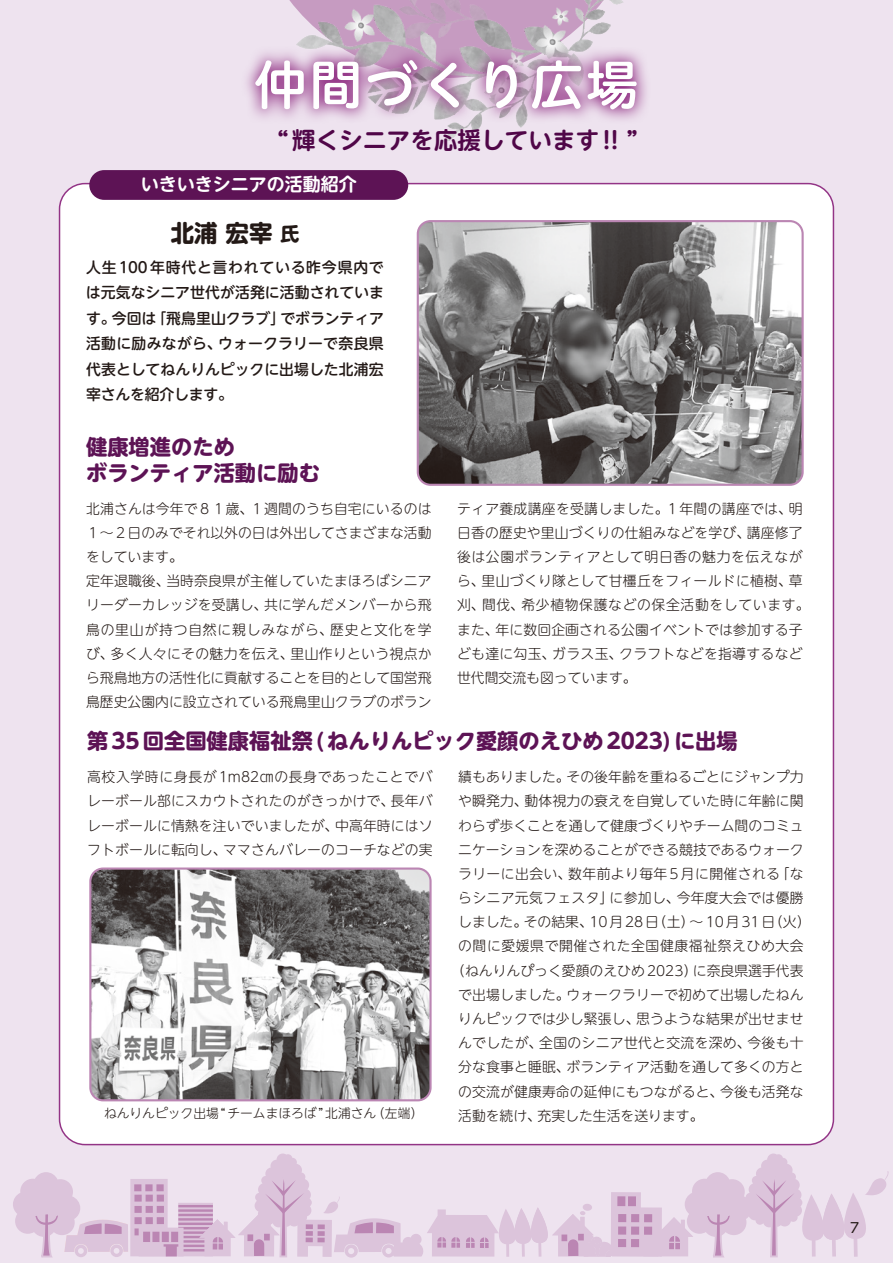
<style>
.page{position:relative;width:893px;height:1263px;background:#eee3ef}
.page>*{position:absolute;margin:0;border:0;box-sizing:border-box;transform-origin:0 0}
.t1{font:53.1px "Hiragino UD Sans R Std W6";letter-spacing:.04em;color:#fff}
.t2{font:700 23.55px "UD Shin M Go Pr 6";color:#231916}
.t3{font:700 23.4px "UD Shin M Go Pr 6 De";letter-spacing:.01em;color:#500648}
.t4{font:700 21.3px/26.5px "UD Shin M Go Pr 6";color:#5d1355}
.t5{font:700 18px "UD Shin M Go Pr 6 De";color:#fff}
.t6{font:500 14.85px/25.5px "UD Shin M Go Pr 6";color:#231916;text-align:justify}
.t7{font:300 13.8px/24.2px "UD Shin M Go Pr 6";letter-spacing:.01em;color:#231916}
.t8{font:300 13.8px "UD Shin M Go Pr 6";letter-spacing:.03em;color:#231916}
.t9{font:300 13.8px "UD Shin M Go Pr 6";letter-spacing:.045em;color:#231916}
.t10{font:13.8px "UD Shin Go Pr 6";color:#231916}
.t11{font:300 12.75px "UD Shin M Go Pr 6";color:#231916}
.s1{font-size:18.75px}
</style>
<div class="page">
<div style="left:60px;top:184px;width:773px;height:960px;background:#fff;border-radius:26px"></div>
<img style="left:296px;top:0;width:327px;height:140px">
<div style="left:611px;top:1192px;width:30px;height:64px;background:#dcc4db"></div>
<div style="left:612px;top:1207px;width:50px;height:50px;background:#dcc4db"></div>
<div style="left:617px;top:1196px;width:8px;height:10px;background:#bb86b3"></div>
<div style="left:628px;top:1196px;width:8px;height:10px;background:#bb86b3"></div>
<div style="left:618px;top:1214px;width:8px;height:8px;background:#bb86b3"></div>
<div style="left:631px;top:1214px;width:8px;height:8px;background:#bb86b3"></div>
<div style="left:644px;top:1214px;width:8px;height:8px;background:#bb86b3"></div>
<div style="left:618px;top:1226px;width:8px;height:8px;background:#bb86b3"></div>
<div style="left:631px;top:1226px;width:8px;height:9px;background:#bb86b3"></div>
<div style="left:644px;top:1226px;width:8px;height:9px;background:#bb86b3"></div>
<div style="left:618px;top:1239px;width:8px;height:8px;background:#bb86b3"></div>
<div style="left:631px;top:1239px;width:8px;height:8px;background:#bb86b3"></div>
<svg style="left:178px;top:1203px;width:21px;height:53px"></svg>
<hr style="left:178px;top:1205px;width:35px;height:2px;background:#bb86b3">
<hr style="left:178px;top:1209px;width:35px;height:3px;background:#bb86b3">
<hr style="left:178px;top:1214px;width:35px;height:2px;background:#bb86b3">
<hr style="left:178px;top:1218px;width:35px;height:2px;background:#bb86b3">
<hr style="left:178px;top:1222px;width:35px;height:3px;background:#bb86b3">
<hr style="left:178px;top:1227px;width:35px;height:2px;background:#bb86b3">
<hr style="left:178px;top:1231px;width:35px;height:3px;background:#bb86b3">
<hr style="left:178px;top:1236px;width:35px;height:2px;background:#bb86b3">
<hr style="left:178px;top:1240px;width:35px;height:3px;background:#bb86b3">
<hr style="left:178px;top:1245px;width:35px;height:2px;background:#bb86b3">
<hr style="left:178px;top:1249px;width:35px;height:2px;background:#bb86b3">
<div style="left:130px;top:1179px;width:38px;height:77px;background:#dcc4db"></div>
<div style="left:146px;top:1195px;width:7px;height:6px;background:#bb86b3"></div>
<div style="left:146px;top:1206px;width:7px;height:7px;background:#bb86b3"></div>
<div style="left:146px;top:1217px;width:7px;height:7px;background:#bb86b3"></div>
<div style="left:134px;top:1195px;width:8px;height:6px;background:#bb86b3"></div>
<div style="left:134px;top:1206px;width:8px;height:7px;background:#bb86b3"></div>
<div style="left:134px;top:1217px;width:8px;height:7px;background:#bb86b3"></div>
<svg style="left:135px;top:1228px;width:4px;height:7px"></svg>
<div style="left:157px;top:1217px;width:7px;height:7px;background:#bb86b3"></div>
<div style="left:157px;top:1206px;width:7px;height:7px;background:#bb86b3"></div>
<div style="left:157px;top:1194px;width:7px;height:7px;background:#bb86b3"></div>
<div style="left:145px;top:1184px;width:8px;height:7px;background:#bb86b3"></div>
<div style="left:134px;top:1184px;width:7px;height:7px;background:#bb86b3"></div>
<div style="left:156px;top:1184px;width:8px;height:7px;background:#bb86b3"></div>
<div style="left:139px;top:1227px;width:45px;height:29px;background:#dcc4db"></div>
<div style="left:166px;top:1246px;width:11px;height:10px;background:#bb86b3"></div>
<svg style="left:164px;top:1244px;width:14px;height:2px"></svg>
<div style="left:143px;top:1232px;width:7px;height:10px;background:#bb86b3"></div>
<div style="left:152px;top:1232px;width:7px;height:10px;background:#bb86b3"></div>
<div style="left:162px;top:1232px;width:7px;height:10px;background:#bb86b3"></div>
<div style="left:171px;top:1232px;width:7px;height:10px;background:#bb86b3"></div>
<svg style="left:13px;top:1172px;width:115px;height:85px"></svg>
<svg style="left:655px;top:1153px;width:234px;height:104px"></svg>
<svg style="left:199px;top:1153px;width:414px;height:104px"></svg>
<svg style="left:246px;top:46px;width:401px;height:78px"></svg>
<img style="left:418px;top:223px;width:383px;height:260px">
<div style="left:417px;top:220px;width:387px;height:266px;border:2px solid #bb86b3;border-radius:13px"></div>
<img style="left:92px;top:870px;width:337px;height:230px">
<div style="left:89px;top:867px;width:343px;height:234px;border:2px solid #bb86b3;border-radius:13px"></div>
<div style="left:89px;top:170px;width:319px;height:30px;background:#5d1355;border-radius:15px"></div>
<h1 class="t1" style="left:254px;top:45px;width:386px">仲間づくり広場</h1>
<h3 class="t3" style="left:278px;top:120px;width:361px">“輝くシニアを応援しています!! ”</h3>
<h3 class="t5" style="left:141px;top:169px;width:218px">いきいきシニアの活動紹介</h3>
<h2 class="t2" style="left:171px;top:212px;width:130px">北浦 宏宰 <span class="s1">氏</span></h2>
<p class="t6" style="left:86px;top:253px;width:299px">人生100年時代と言われている昨今県内では元気なシニア世代が活発に活動されています。今回は｢飛鳥里山クラブ｣でボランティア活動に励みながら、ウォークラリーで奈良県代表としてねんりんピックに出場した北浦宏宰さんを紹介します。</p>
<h3 class="t4" style="left:86px;top:432px;width:235px">健康増進のため<br>ボランティア活動に励む</h3>
<p class="t7" style="left:86px;top:496px;width:347px">北浦さんは今年で８１歳、１週間のうち自宅にいるのは<br>１～２日のみでそれ以外の日は外出してさまざまな活動をしています。<br>定年退職後、当時奈良県が主催していたまほろばシニアリーダーカレッジを受講し、共に学んだメンバーから飛鳥の里山が持つ自然に親しみながら、歴史と文化を学び、多く人々にその魅力を伝え、里山作りという視点から飛鳥地方の活性化に貢献することを目的として国営飛鳥歴史公園内に設立されている飛鳥里山クラブのボラン</p>
<p class="t7" style="left:457px;top:496px;width:354px">ティア養成講座を受講しました。１年間の講座では、明日香の歴史や里山づくりの仕組みなどを学び、講座修了後は公園ボランティアとして明日香の魅力を伝えながら、里山づくり隊として甘橿丘をフィールドに植樹、草刈、間伐、希少植物保護などの保全活動をしています。また、年に数回企画される公園イベントでは参加する子ども達に勾玉、ガラス玉、クラフトなどを指導するなど世代間交流も図っています。</p>
<h3 class="t4" style="left:87px;top:726px;width:652px">第35回全国健康福祉祭(ねんりんピック愛顔のえひめ2023)に出場</h3>
<p class="t7" style="left:87px;top:764px;width:347px;text-align:justify">高校入学時に身長が1m82cmの長身であったことでバレーボール部にスカウトされたのがきっかけで、長年バレーボールに情熱を注いでいましたが、中高年時にはソフトボールに転向し、ママさんバレーのコーチなどの実</p>
<p class="t7" style="left:458px;top:764px;width:347px">績もありました。その後年齢を重ねるごとにジャンプ力</p>
<p class="t7" style="left:458px;top:788px;width:347px">や瞬発力、動体視力の衰えを自覚していた時に年齢に関</p>
<p class="t7" style="left:458px;top:812px;width:347px">わらず歩くことを通して健康づくりやチーム間のコミュ</p>
<p class="t7" style="left:458px;top:837px;width:347px">ニケーションを深めることができる競技であるウォーク</p>
<p class="t8" style="left:458px;top:862px;width:347px">ラリーに出会い、数年前より毎年5月に開催される｢な</p>
<p class="t7" style="left:458px;top:885px;width:347px">らシニア元気フェスタ｣に参加し、今年度大会では優勝</p>
<p class="t7" style="left:458px;top:909px;width:354px">しました。その結果、10月28日（土）〜 10月31日（火）</p>
<p class="t9" style="left:458px;top:935px;width:347px">の間に愛媛県で開催された全国健康福祉祭えひめ大会</p>
<p class="t7" style="left:451px;top:957px;width:354px">（ねんりんぴっく愛顔のえひめ2023）に奈良県選手代表</p>
<p class="t7" style="left:458px;top:982px;width:347px">で出場しました。ウォークラリーで初めて出場したねん</p>
<p class="t7" style="left:458px;top:1006px;width:347px">りんピックでは少し緊張し、思うような結果が出せませ</p>
<p class="t7" style="left:458px;top:1030px;width:347px">んでしたが、全国のシニア世代と交流を深め、今後も十</p>
<p class="t7" style="left:458px;top:1054px;width:347px">分な食事と睡眠、ボランティア活動を通して多くの方と</p>
<p class="t7" style="left:458px;top:1078px;width:347px">の交流が健康寿命の延伸にもつながると、今後も活発な</p>
<p class="t7" style="left:458px;top:1103px;width:247px">活動を続け、充実した生活を送ります。</p>
<p class="t11" style="left:104px;top:1102px;width:321px">ねんりんピック出場“チームまほろば”北浦さん（左端）</p>
<p class="t10" style="left:850px;top:1216px;width:11px">7</p>
</div>
